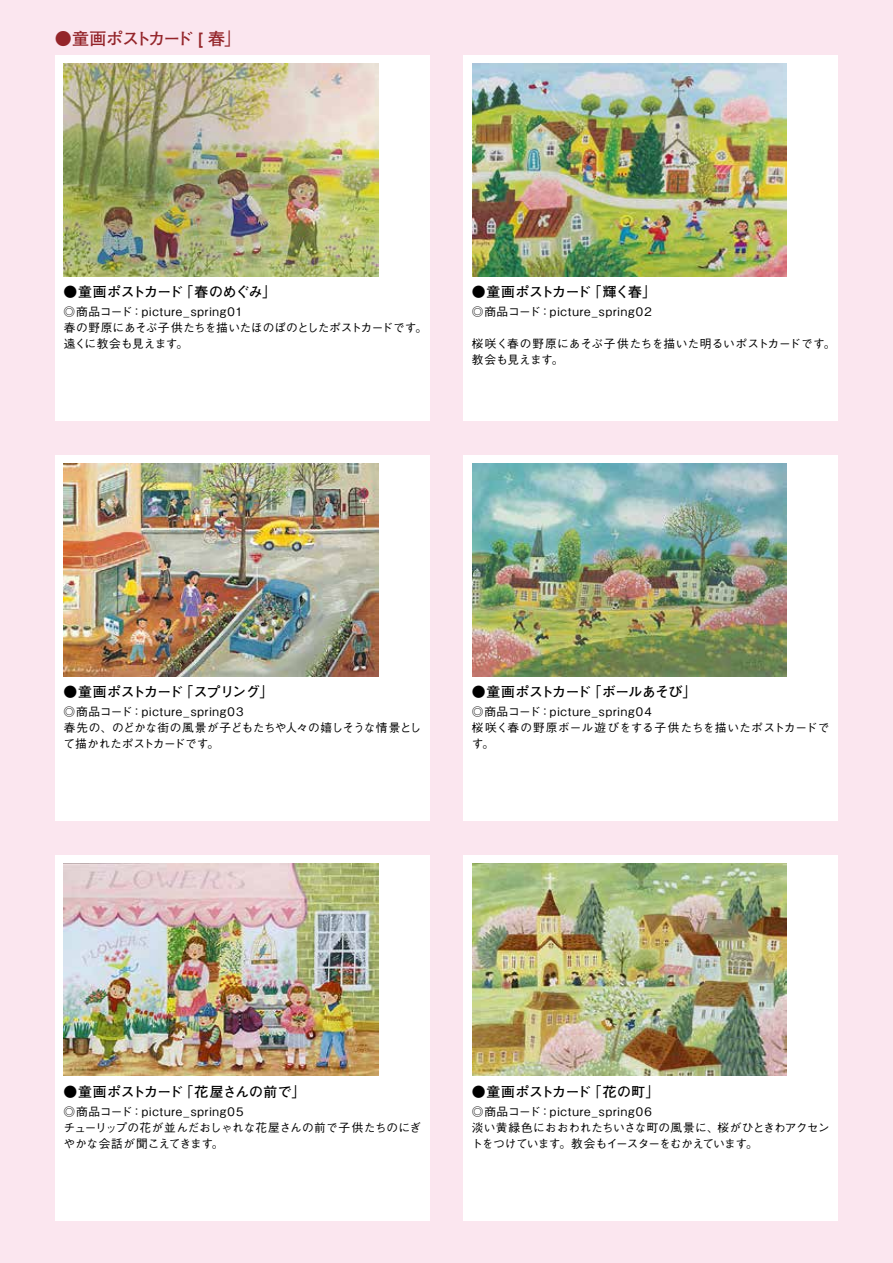
<style>
.page{position:relative;width:893px;height:1263px;background:#fbe6ef}
.page>*{position:absolute;margin:0;border:0;box-sizing:border-box;transform-origin:0 0}
.t1{font:700 16.95px "Futo Go B101 Pro";letter-spacing:-.1em;color:#94252a}
.t2{font:700 13.8px "Futo Go B101 Pro";letter-spacing:-.035em;color:#000}
.t3{font:700 13.8px "Futo Go B101 Pro";letter-spacing:-.01em;color:#000}
.t4{font:500 11.7px/15.9px "Gothic BBB Pro";letter-spacing:.01em;color:#000}
.t5{font:500 11.7px/15.9px "Gothic BBB Pro";letter-spacing:-.025em;color:#000}
.t6{font:500 11.7px/15.9px "Gothic BBB Pro";letter-spacing:.05em;color:#000}
.t7{font:500 11.7px "Gothic BBB Pro";letter-spacing:.06em;color:#000}
</style>
<div class="page">
<div style="left:463px;top:55px;width:375px;height:366px;background:#fff"></div>
<div style="left:55px;top:55px;width:374px;height:366px;background:#fff"></div>
<div style="left:55px;top:455px;width:374px;height:366px;background:#fff"></div>
<div style="left:463px;top:455px;width:375px;height:366px;background:#fff"></div>
<div style="left:55px;top:855px;width:374px;height:365px;background:#fff"></div>
<div style="left:463px;top:855px;width:375px;height:365px;background:#fff"></div>
<img style="left:472px;top:64px;width:314px;height:212px">
<img style="left:64px;top:64px;width:314px;height:212px">
<img style="left:64px;top:463px;width:314px;height:213px">
<img style="left:472px;top:463px;width:314px;height:213px">
<img style="left:64px;top:863px;width:314px;height:213px">
<img style="left:472px;top:863px;width:314px;height:213px">
<h1 class="t1" style="left:55px;top:25px;width:188px">●童画ポストカード [ 春」</h1>
<p class="t2" style="left:64px;top:281px;width:214px">●童画ポストカード「春のめぐみ」</p>
<p class="t4" style="left:64px;top:303px;width:365px">◎商品コード：picture_spring01<br>春の野原にあそぶ子供たちを描いたほのぼのとしたポストカードです。遠くに教会も見えます。</p>
<p class="t2" style="left:472px;top:281px;width:185px">●童画ポストカード「輝く春」</p>
<p class="t7" style="left:472px;top:303px;width:181px">◎商品コード：picture_spring02</p>
<p class="t4" style="left:472px;top:335px;width:365px">桜咲く春の野原にあそぶ子供たちを描いた明るいポストカードです。教会も見えます。</p>
<p class="t2" style="left:64px;top:680px;width:211px">●童画ポストカード「スプリング」</p>
<p class="t4" style="left:63px;top:702px;width:359px">◎商品コード：picture_spring03<br>春先の、のどかな街の風景が子どもたちや人々の嬉しそうな情景として描かれたポストカードです。</p>
<p class="t2" style="left:472px;top:680px;width:226px">●童画ポストカード「ボールあそび」</p>
<p class="t6" style="left:472px;top:702px;width:359px">◎商品コード：picture_spring04<br>桜咲く春の野原ボール遊びをする子供たちを描いたポストカードです。</p>
<p class="t3" style="left:64px;top:1080px;width:243px">●童画ポストカード「花屋さんの前で」</p>
<p class="t4" style="left:63px;top:1102px;width:359px">◎商品コード：picture_spring05<br>チューリップの花が並んだおしゃれな花屋さんの前で子供たちのにぎやかな会話が聞こえてきます。</p>
<p class="t3" style="left:472px;top:1080px;width:189px">●童画ポストカード「花の町」</p>
<p class="t5" style="left:471px;top:1102px;width:360px">◎商品コード：picture_spring06<br>淡い黄緑色におおわれたちいさな町の風景に、桜がひときわアクセントをつけています。教会もイースターをむかえています。</p>
</div>
